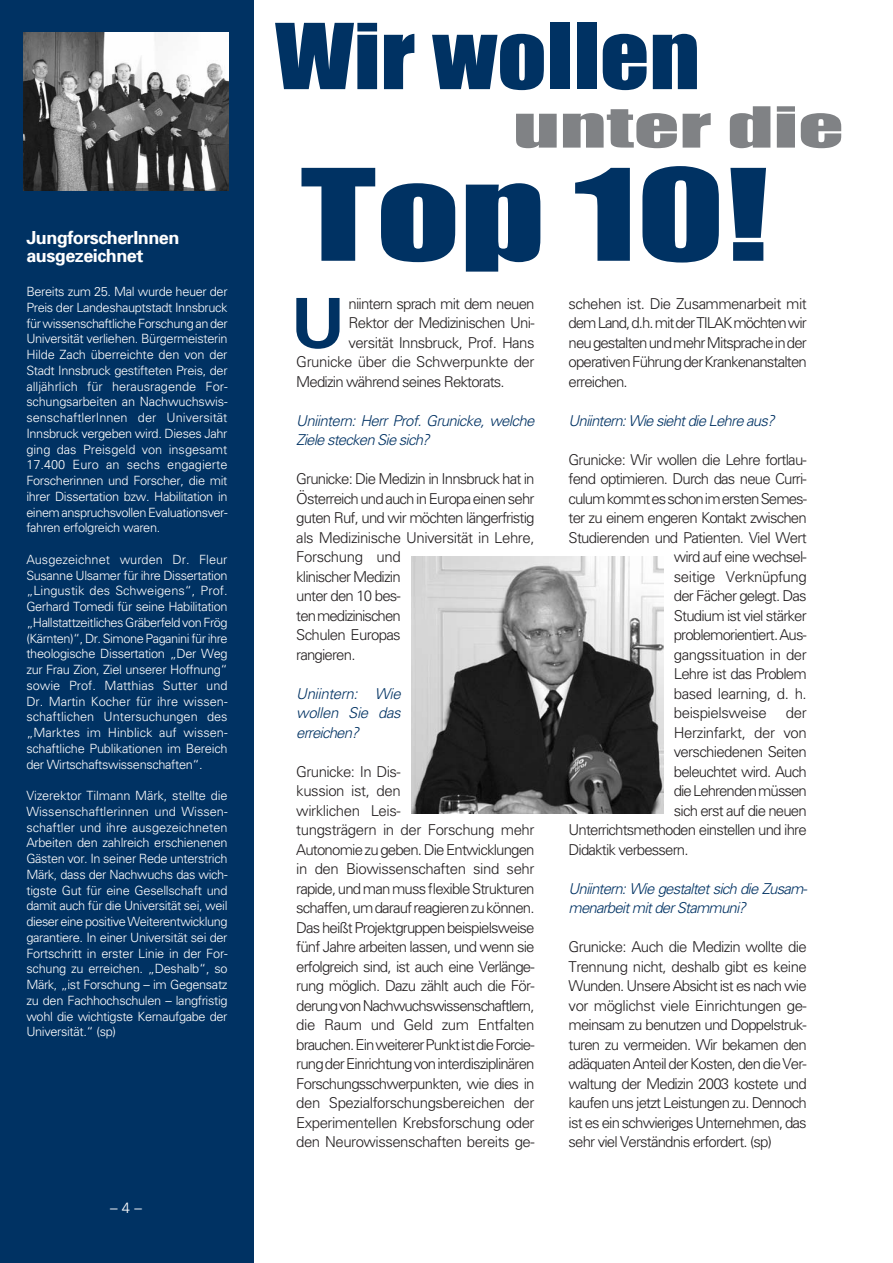
<style>
.page{position:relative;width:893px;height:1263px;background:#fff}
.page>*{position:absolute;margin:0;border:0;box-sizing:border-box;transform-origin:0 0}
.t1{font:117.6px "Impact";color:#003263;scale:1.4 1}
.t2{font:83.85px "Impact";color:#003263;scale:1.16 1}
.t3{font:700 69px "Univers";color:#003263}
.t4{font:52.2px "Impact";color:#808285;scale:1.71 1}
.t5{font:700 18px/18px "Univers";letter-spacing:-.03em;color:#fff}
.t6{font:300 15px/19.5px "Univers";letter-spacing:-.055em;color:#231f20}
.t7{font:italic 300 15px/19.5px "Univers";letter-spacing:-.055em;color:#003263}
.t8{font:300 15px "Univers";letter-spacing:-.03em;color:#231f20}
.t9{font:300 15px "Univers";letter-spacing:-.035em;color:#231f20}
.t10{font:300 15px "Univers";color:#fff}
.t11{font:300 12.75px/15.8px "Univers";letter-spacing:-.03em;color:#fff;text-align:justify}
</style>
<div class="page">
<div style="left:0;top:0;width:254px;height:1263px;background:#003263"></div>
<img style="left:24px;top:32px;width:204px;height:159px">
<img style="left:411px;top:556px;width:252px;height:258px">
<p class="t5" style="left:26px;top:231px;width:154px">JungforscherInnen ausgezeichnet</p>
<p class="t11" style="left:26px;top:285px;width:203px">Bereits zum 25. Mal wurde heuer der Preis der Landeshauptstadt Innsbruck für wissenschaftliche Forschung an der Universität verliehen. Bürgermeisterin Hilde Zach überreichte den von der Stadt Innsbruck gestifteten Preis, der alljährlich für herausragende For&shy;schungsarbeiten an Nachwuchswis&shy;senschaftlerInnen der Universität Innsbruck vergeben wird. Dieses Jahr ging das Preisgeld von insgesamt 17.400 Euro an sechs engagierte Forscherinnen und Forscher, die mit ihrer Dissertation bzw. Habilitation in einem anspruchsvollen Evaluationsver&shy;fahren erfolgreich waren.</p>
<p class="t11" style="left:26px;top:553px;width:203px">Ausgezeichnet wurden Dr. Fleur Susanne Ulsamer für ihre Dissertation „Lingustik des Schweigens“, Prof.<br>Gerhard Tomedi für seine Habilitation „Hallstattzeitliches Gräberfeld von Frög (Kärnten)“, Dr. Simone Paganini für ihre theologische Dissertation „Der Weg zur Frau Zion, Ziel unserer Hoffnung“ sowie Prof. Matthias Sutter und Dr. Martin Kocher für ihre wissen&shy;schaftlichen Untersuchungen des „Marktes im Hinblick auf wissen&shy;schaftliche Publikationen im Bereich der Wirtschaftswissenschaften“.</p>
<p class="t11" style="left:26px;top:789px;width:203px">Vizerektor Tilmann Märk, stellte die Wissenschaftlerinnen und Wissen&shy;schaftler und ihre ausgezeichneten Arbeiten den zahlreich erschienenen Gästen vor. In seiner Rede unterstrich Märk, dass der Nachwuchs das wich&shy;tigste Gut für eine Gesellschaft und damit auch für die Universität sei, weil dieser eine positive Weiterentwicklung garantiere. In einer Universität sei der Fortschritt in erster Linie in der For&shy;schung zu erreichen. „Deshalb“, so Märk, „ist Forschung – im Gegensatz zu den Fachhochschulen – langfristig wohl die wichtigste Kernaufgabe der Universität.“ (sp)</p>
<p class="t10" style="left:110px;top:1202px;width:33px">– 4 –</p>
<h2 class="t2" style="left:275px;top:29px;width:368px">Wir wollen</h2>
<h3 class="t4" style="left:513px;top:110px;width:195px">unter die</h3>
<h1 class="t1" style="left:300px;top:177px;width:336px">Top 10!</h1>
<p class="t6" style="left:348px;top:295px;width:187px">niintern sprach mit dem neuen</p>
<p class="t6" style="left:348px;top:315px;width:187px">Rektor der Medizinischen Uni-</p>
<p class="t9" style="left:348px;top:337px;width:187px">versität Innsbruck, Prof. Hans</p>
<p class="t8" style="left:296px;top:356px;width:240px">Grunicke über die Schwerpunkte der</p>
<p class="t6" style="left:296px;top:373px;width:210px">Medizin während seines Rektorats.</p>
<p class="t7" style="left:296px;top:412px;width:240px">Uniintern: Herr Prof. Grunicke, welche<br>Ziele stecken Sie sich?</p>
<p class="t6" style="left:296px;top:471px;width:240px">Grunicke: Die Medizin in Innsbruck hat in<br>Österreich und auch in Europa einen sehr guten Ruf, und wir möchten längerfristig als Medizinische Universität in Lehre,<br>Forschung und<br>klinischer Medizin<br>unter den 10 bes-<br>ten medizinischen<br>Schulen Europas<br>rangieren.</p>
<p class="t7" style="left:296px;top:685px;width:106px;text-align:justify">Uniintern: Wie wollen Sie das erreichen?</p>
<p class="t6" style="left:296px;top:763px;width:240px">Grunicke: In Dis-<br>kussion ist, den<br>wirklichen Leis-<br>tungsträgern in der Forschung mehr Autonomie zu geben. Die Entwicklungen in den Biowissenschaften sind sehr rapide, und man muss flexible Strukturen schaffen, um darauf reagieren zu können.<br>Das heißt Projektgruppen beispielsweise fünf Jahre arbeiten lassen, und wenn sie erfolgreich sind, ist auch eine Verlänge&shy;rung möglich. Dazu zählt auch die För&shy;derung von Nachwuchswissenschaftlern, die Raum und Geld zum Entfalten brauchen. Ein weiterer Punkt ist die Forcie&shy;rung der Einrichtung von interdisziplinären Forschungsschwerpunkten, wie dies in den Spezialforschungsbereichen der Experimentellen Krebsforschung oder den Neurowissenschaften bereits ge-</p>
<h3 class="t3" style="left:291px;top:298px;width:55px">U</h3>
<p class="t6" style="left:568px;top:295px;width:240px;text-align:justify">schehen ist. Die Zusammenarbeit mit dem Land, d.h. mit der TILAK möchten wir neu gestalten und mehr Mitsprache in der operativen Führung der Krankenanstalten erreichen.</p>
<p class="t7" style="left:568px;top:412px;width:207px">Uniintern: Wie sieht die Lehre aus?</p>
<p class="t6" style="left:568px;top:451px;width:240px">Grunicke: Wir wollen die Lehre fortlau-</p>
<p class="t6" style="left:568px;top:471px;width:240px">fend optimieren. Durch das neue Curri-</p>
<p class="t6" style="left:568px;top:490px;width:240px">culum kommt es schon im ersten Semes-</p>
<p class="t6" style="left:568px;top:510px;width:240px">ter zu einem engeren Kontakt zwischen</p>
<p class="t6" style="left:568px;top:529px;width:240px">Studierenden und Patienten. Viel Wert</p>
<p class="t6" style="left:673px;top:549px;width:134px">wird auf eine wechsel-</p>
<p class="t8" style="left:673px;top:571px;width:134px">seitige Verknüpfung</p>
<p class="t6" style="left:673px;top:588px;width:134px">der Fächer gelegt. Das</p>
<p class="t6" style="left:673px;top:607px;width:134px">Studium ist viel stärker</p>
<p class="t6" style="left:673px;top:627px;width:134px">problemorientiert. Aus-</p>
<p class="t8" style="left:673px;top:649px;width:134px">gangssituation in der</p>
<p class="t6" style="left:673px;top:666px;width:134px">Lehre ist das Problem</p>
<p class="t8" style="left:673px;top:688px;width:134px">based learning, d. h.</p>
<p class="t8" style="left:673px;top:707px;width:94px">beispielsweise</p>
<p class="t6" style="left:786px;top:705px;width:22px">der</p>
<p class="t8" style="left:673px;top:727px;width:134px">Herzinfarkt, der von</p>
<p class="t6" style="left:673px;top:744px;width:134px">verschiedenen Seiten</p>
<p class="t6" style="left:673px;top:763px;width:134px">beleuchtet wird. Auch</p>
<p class="t6" style="left:673px;top:783px;width:134px">die Lehrenden müssen</p>
<p class="t6" style="left:673px;top:802px;width:134px">sich erst auf die neuen</p>
<p class="t6" style="left:568px;top:822px;width:240px">Unterrichtsmethoden einstellen und ihre</p>
<p class="t6" style="left:568px;top:841px;width:121px">Didaktik verbessern.</p>
<p class="t7" style="left:568px;top:880px;width:240px">Uniintern: Wie gestaltet sich die Zusam&shy;menarbeit mit der Stammuni?</p>
<p class="t6" style="left:568px;top:939px;width:240px;text-align:justify">Grunicke: Auch die Medizin wollte die Trennung nicht, deshalb gibt es keine Wunden. Unsere Absicht ist es nach wie vor möglichst viele Einrichtungen ge&shy;meinsam zu benutzen und Doppelstruk&shy;turen zu vermeiden. Wir bekamen den adäquaten Anteil der Kosten, den die Ver&shy;waltung der Medizin 2003 kostete und kaufen uns jetzt Leistungen zu. Dennoch ist es ein schwieriges Unternehmen, das sehr viel Verständnis erfordert. (sp)</p>
</div>
